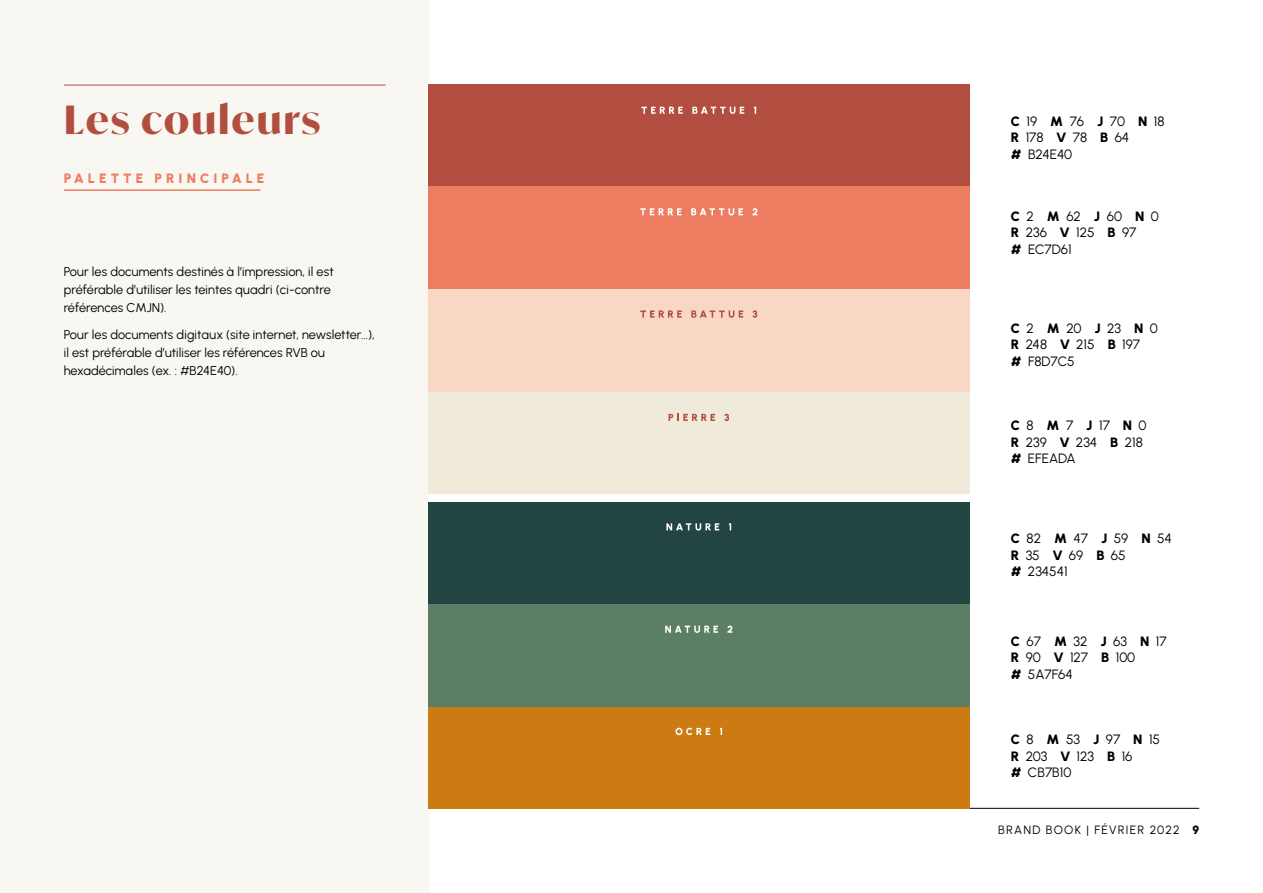
<style>
.page{position:relative;width:1263px;height:893px;background:#fff}
.page>*{position:absolute;margin:0;border:0;box-sizing:border-box;transform-origin:0 0}
.t1{font:700 39px "Ivy Mode";letter-spacing:.05em;color:#b24e40}
.t2{font:13.5px/16.5px "Urbanist";color:#000}
.t3{font:900 13.5px "Urbanist";letter-spacing:.3em;color:#ec7d61}
.t4{font:12.75px/18px "Urbanist";letter-spacing:-.005em;color:#000}
.t5{font:12px "Urbanist";letter-spacing:.105em;color:#000}
.s1{font-weight:900}
</style>
<div class="page">
<hr style="left:422px;top:808px;width:777px;height:1px;background:#000">
<div style="left:0;top:0;width:428px;height:893px;background:#f9f7f1"></div>
<hr style="left:64px;top:85px;width:322px;height:1px;background:#b24e40">
<hr style="left:64px;top:189px;width:196px;height:2px;background:#ec7d61">
<div style="left:428px;top:391px;width:541px;height:102px;background:#efeada"></div>
<div style="left:428px;top:706px;width:541px;height:103px;background:#cb7b11"></div>
<div style="left:428px;top:289px;width:541px;height:102px;background:#f8d7c5"></div>
<div style="left:428px;top:85px;width:541px;height:102px;background:#b24e40"></div>
<div style="left:428px;top:187px;width:541px;height:102px;background:#ec7d61"></div>
<div style="left:428px;top:502px;width:541px;height:102px;background:#234541"></div>
<div style="left:428px;top:604px;width:541px;height:102px;background:#5a7f64"></div>
<svg style="left:641px;top:107px;width:42px;height:7px"></svg>
<svg style="left:692px;top:107px;width:52px;height:7px"></svg>
<svg style="left:754px;top:107px;width:2px;height:7px"></svg>
<svg style="left:640px;top:208px;width:41px;height:7px"></svg>
<svg style="left:691px;top:208px;width:52px;height:7px"></svg>
<svg style="left:752px;top:208px;width:5px;height:7px"></svg>
<svg style="left:640px;top:310px;width:42px;height:8px"></svg>
<svg style="left:691px;top:310px;width:52px;height:8px"></svg>
<svg style="left:752px;top:310px;width:5px;height:8px"></svg>
<svg style="left:668px;top:414px;width:47px;height:7px"></svg>
<svg style="left:724px;top:414px;width:5px;height:7px"></svg>
<svg style="left:666px;top:523px;width:53px;height:7px"></svg>
<svg style="left:729px;top:523px;width:2px;height:7px"></svg>
<svg style="left:665px;top:626px;width:53px;height:7px"></svg>
<svg style="left:727px;top:625px;width:5px;height:8px"></svg>
<svg style="left:675px;top:728px;width:35px;height:7px"></svg>
<svg style="left:720px;top:728px;width:2px;height:7px"></svg>
<h1 class="t1" style="left:64px;top:93px;width:258px">Les couleurs</h1>
<p class="t3" style="left:64px;top:170px;width:202px">PALETTE PRINCIPALE</p>
<p class="t4" style="left:64px;top:263px;width:271px">Pour les documents destinés à l’impression, il est préférable d’utiliser les teintes quadri (ci-contre références CMJN).</p>
<p class="t4" style="left:64px;top:325px;width:313px">Pour les documents digitaux (site internet, newsletter...), il est préférable d’utiliser les références RVB ou hexadécimales (ex. : #B24E40).</p>
<p class="t2" style="left:1011px;top:113px;width:155px"><span class="s1">C</span> 19 <span class="s1">M</span> 76 <span class="s1">J</span> 70 <span class="s1">N</span> 18<br><span class="s1">R</span> 178 <span class="s1">V</span> 78 <span class="s1">B</span> 64<br><span class="s1">#</span> B24E40</p>
<p class="t2" style="left:1011px;top:208px;width:150px"><span class="s1">C</span> 2 <span class="s1">M</span> 62 <span class="s1">J</span> 60 <span class="s1">N</span> 0<br><span class="s1">R</span> 236 <span class="s1">V</span> 125 <span class="s1">B</span> 97<br><span class="s1">#</span> EC7D61</p>
<p class="t2" style="left:1011px;top:319px;width:149px"><span class="s1">C</span> 2 <span class="s1">M</span> 20 <span class="s1">J</span> 23 <span class="s1">N</span> 0<br><span class="s1">R</span> 248 <span class="s1">V</span> 215 <span class="s1">B</span> 197<br><span class="s1">#</span> F8D7C5</p>
<p class="t2" style="left:1011px;top:417px;width:137px"><span class="s1">C</span> 8 <span class="s1">M</span> 7 <span class="s1">J</span> 17 <span class="s1">N</span> 0<br><span class="s1">R</span> 239 <span class="s1">V</span> 234 <span class="s1">B</span> 218 <span class="s1">#</span> EFEADA</p>
<p class="t2" style="left:1011px;top:530px;width:163px"><span class="s1">C</span> 82 <span class="s1">M</span> 47 <span class="s1">J</span> 59 <span class="s1">N</span> 54<br><span class="s1">R</span> 35 <span class="s1">V</span> 69 <span class="s1">B</span> 65<br><span class="s1">#</span> 234541</p>
<p class="t2" style="left:1011px;top:633px;width:157px"><span class="s1">C</span> 67 <span class="s1">M</span> 32 <span class="s1">J</span> 63 <span class="s1">N</span> 17<br><span class="s1">R</span> 90 <span class="s1">V</span> 127 <span class="s1">B</span> 100<br><span class="s1">#</span> 5A7F64</p>
<p class="t2" style="left:1011px;top:731px;width:151px"><span class="s1">C</span> 8 <span class="s1">M</span> 53 <span class="s1">J</span> 97 <span class="s1">N</span> 15<br><span class="s1">R</span> 203 <span class="s1">V</span> 123 <span class="s1">B</span> 16<br><span class="s1">#</span> CB7B10</p>
<p class="t5" style="left:998px;top:823px;width:202px">BRAND BOOK | FÉVRIER 2022 <span class="s1">9</span></p>
</div>
